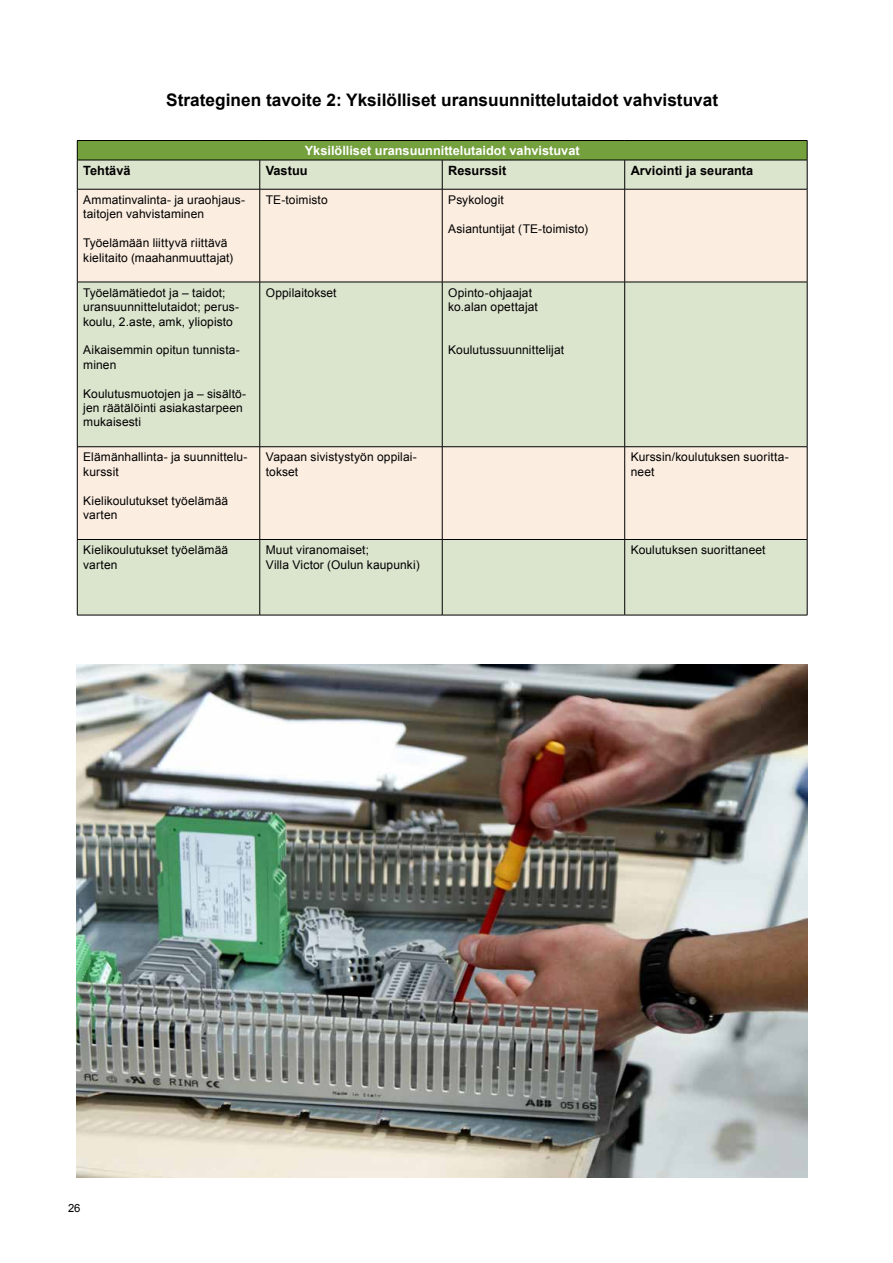
<style>
.page{position:relative;width:893px;height:1263px;background:#fff}
.page>*{position:absolute;margin:0;border:0;box-sizing:border-box;transform-origin:0 0}
.t1{font:700 17.25px "Arial";color:#000}
.t2{font:700 12.75px "Arial";color:#fff}
.t3{font:700 12.75px "Arial";color:#000}
.t4{font:12px/14.4px "Arial";letter-spacing:.01em;color:#000}
.t5{font:11.25px "Arial";color:#000}
</style>
<div class="page">
<div style="left:77px;top:141px;width:730px;height:19px;background:#74a03e"></div>
<div style="left:78px;top:161px;width:729px;height:454px;background:#dbe4cd"></div>
<svg style="left:78px;top:190px;width:729px;height:349px;background:#ebe7d6"></svg>
<hr style="left:77px;top:140px;width:183px;height:1px;background:#000">
<hr style="left:260px;top:140px;width:182px;height:1px;background:#000">
<hr style="left:442px;top:140px;width:183px;height:1px;background:#000">
<hr style="left:625px;top:140px;width:182px;height:1px;background:#000">
<hr style="left:77px;top:160px;width:183px;height:1px;background:#000">
<svg style="left:77px;top:141px;width:1px;height:48px"></svg>
<hr style="left:260px;top:160px;width:182px;height:1px;background:#000">
<svg style="left:259px;top:160px;width:1px;height:29px"></svg>
<hr style="left:442px;top:160px;width:183px;height:1px;background:#000">
<svg style="left:442px;top:160px;width:1px;height:29px"></svg>
<hr style="left:625px;top:160px;width:182px;height:1px;background:#000">
<svg style="left:624px;top:160px;width:1px;height:29px"></svg>
<svg style="left:807px;top:141px;width:1px;height:48px"></svg>
<hr style="left:77px;top:189px;width:183px;height:1px;background:#000">
<hr style="left:77px;top:189px;width:1px;height:93px;background:#000">
<hr style="left:260px;top:189px;width:182px;height:1px;background:#000">
<hr style="left:259px;top:189px;width:1px;height:93px;background:#000">
<hr style="left:442px;top:189px;width:183px;height:1px;background:#000">
<hr style="left:442px;top:189px;width:1px;height:93px;background:#000">
<hr style="left:625px;top:189px;width:182px;height:1px;background:#000">
<hr style="left:624px;top:189px;width:1px;height:93px;background:#000">
<hr style="left:807px;top:189px;width:1px;height:93px;background:#000">
<hr style="left:77px;top:282px;width:183px;height:1px;background:#000">
<hr style="left:77px;top:282px;width:1px;height:164px;background:#000">
<hr style="left:260px;top:282px;width:182px;height:1px;background:#000">
<hr style="left:259px;top:282px;width:1px;height:164px;background:#000">
<hr style="left:442px;top:282px;width:183px;height:1px;background:#000">
<hr style="left:442px;top:282px;width:1px;height:164px;background:#000">
<hr style="left:625px;top:282px;width:182px;height:1px;background:#000">
<hr style="left:624px;top:282px;width:1px;height:164px;background:#000">
<hr style="left:807px;top:282px;width:1px;height:164px;background:#000">
<hr style="left:77px;top:446px;width:183px;height:1px;background:#000">
<hr style="left:77px;top:447px;width:1px;height:92px;background:#000">
<hr style="left:260px;top:446px;width:182px;height:1px;background:#000">
<hr style="left:259px;top:447px;width:1px;height:92px;background:#000">
<hr style="left:442px;top:446px;width:183px;height:1px;background:#000">
<hr style="left:442px;top:447px;width:1px;height:92px;background:#000">
<hr style="left:625px;top:446px;width:182px;height:1px;background:#000">
<hr style="left:624px;top:447px;width:1px;height:92px;background:#000">
<hr style="left:807px;top:447px;width:1px;height:92px;background:#000">
<hr style="left:77px;top:539px;width:183px;height:1px;background:#000">
<hr style="left:77px;top:540px;width:1px;height:75px;background:#000">
<hr style="left:260px;top:539px;width:182px;height:1px;background:#000">
<hr style="left:259px;top:540px;width:1px;height:75px;background:#000">
<hr style="left:442px;top:539px;width:183px;height:1px;background:#000">
<hr style="left:442px;top:540px;width:1px;height:75px;background:#000">
<hr style="left:625px;top:539px;width:182px;height:1px;background:#000">
<hr style="left:624px;top:540px;width:1px;height:75px;background:#000">
<hr style="left:807px;top:540px;width:1px;height:75px;background:#000">
<hr style="left:77px;top:615px;width:183px;height:1px;background:#000">
<hr style="left:260px;top:615px;width:182px;height:1px;background:#000">
<hr style="left:442px;top:615px;width:183px;height:1px;background:#000">
<hr style="left:625px;top:615px;width:182px;height:1px;background:#000">
<img style="left:77px;top:665px;width:731px;height:513px">
<h1 class="t1" style="left:166px;top:89px;width:553px">Strateginen tavoite 2: Yksilölliset uransuunnittelutaidot vahvistuvat</h1>
<p class="t2" style="left:305px;top:142px;width:276px">Yksilölliset uransuunnittelutaidot vahvistuvat</p>
<p class="t3" style="left:83px;top:162px;width:49px">Tehtävä</p>
<p class="t3" style="left:266px;top:162px;width:43px">Vastuu</p>
<p class="t3" style="left:448px;top:162px;width:60px">Resurssit</p>
<p class="t3" style="left:631px;top:162px;width:124px">Arviointi ja seuranta</p>
<p class="t4" style="left:83px;top:193px;width:163px">Ammatinvalinta- ja uraohjaus&shy;taitojen vahvistaminen</p>
<p class="t4" style="left:83px;top:236px;width:151px">Työelämään liittyvä riittävä kielitaito (maahanmuuttajat)</p>
<p class="t4" style="left:266px;top:193px;width:63px">TE-toimisto</p>
<p class="t4" style="left:448px;top:193px;width:57px">Psykologit</p>
<p class="t4" style="left:448px;top:221px;width:141px">Asiantuntijat (TE-toimisto)</p>
<p class="t4" style="left:83px;top:285px;width:157px">Työelämätiedot ja – taidot; uransuunnittelutaidot; perus&shy;koulu, 2.aste, amk, yliopisto</p>
<p class="t4" style="left:83px;top:343px;width:158px">Aikaisemmin opitun tunnista&shy;minen</p>
<p class="t4" style="left:83px;top:386px;width:164px">Koulutusmuotojen ja – sisältö&shy;jen räätälöinti asiakastarpeen mukaisesti</p>
<p class="t4" style="left:83px;top:450px;width:166px">Elämänhallinta- ja suunnittelu&shy;kurssit</p>
<p class="t4" style="left:83px;top:493px;width:146px">Kielikoulutukset työelämää varten</p>
<p class="t4" style="left:266px;top:285px;width:72px">Oppilaitokset</p>
<p class="t4" style="left:448px;top:285px;width:91px">Opinto-ohjaajat ko.alan opettajat</p>
<p class="t4" style="left:448px;top:343px;width:117px">Koulutussuunnittelijat</p>
<p class="t4" style="left:266px;top:450px;width:153px">Vapaan sivistystyön oppilai&shy;tokset</p>
<p class="t4" style="left:631px;top:450px;width:160px">Kurssin/koulutuksen suoritta&shy;neet</p>
<p class="t4" style="left:83px;top:543px;width:146px">Kielikoulutukset työelämää varten</p>
<p class="t4" style="left:266px;top:543px;width:155px">Muut viranomaiset;<br>Villa Victor (Oulun kaupunki)</p>
<p class="t4" style="left:631px;top:543px;width:136px">Koulutuksen suorittaneet</p>
<p class="t5" style="left:68px;top:1201px;width:14px">26</p>
</div>
